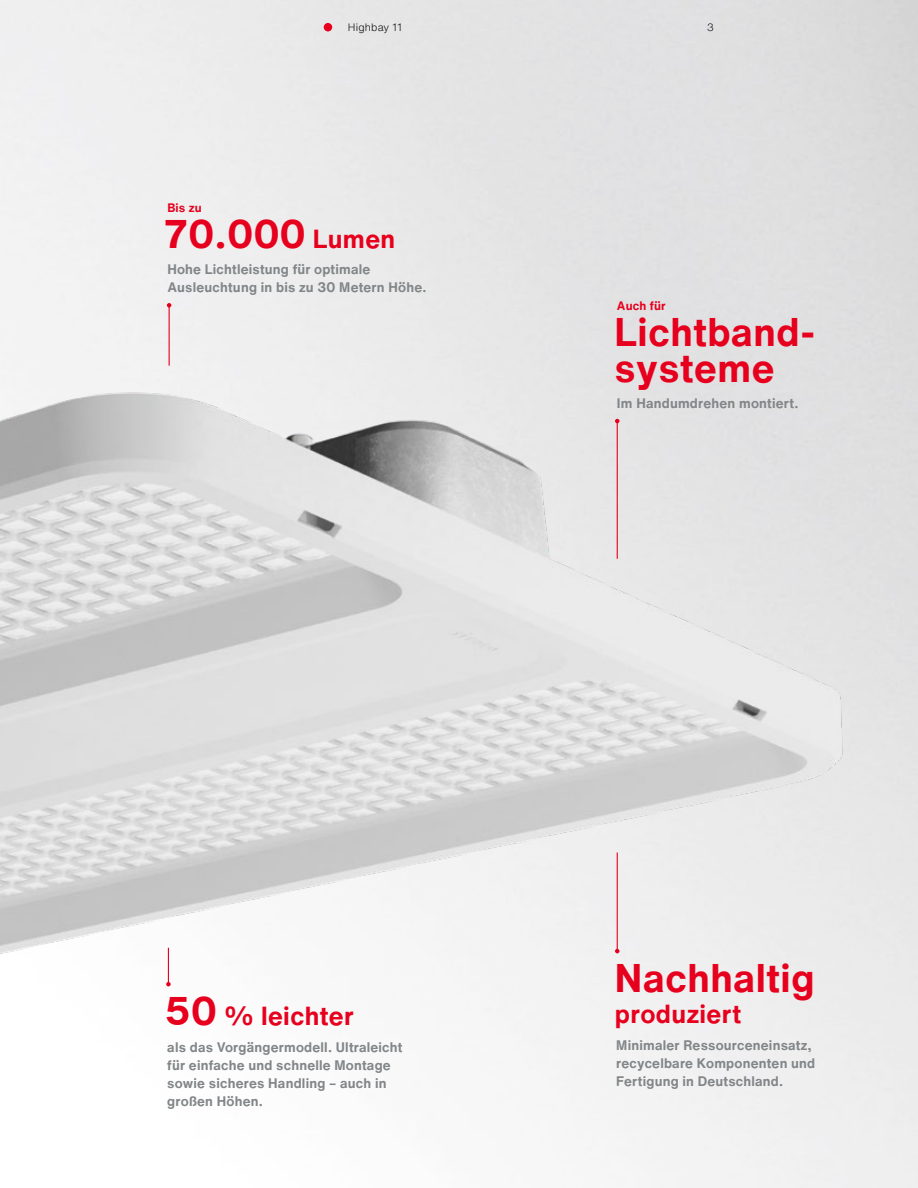
<style>
.page{position:relative;width:918px;height:1188px;background:#fff}
.page>*{position:absolute;margin:0;border:0;box-sizing:border-box;transform-origin:0 0}
.t1{font:700 39px/36px "Helvetica Now Text";letter-spacing:.015em;color:#e7001d}
.t2{font:700 25.5px "Helvetica Now Text";letter-spacing:.015em;color:#e7001d}
.t3{font:700 13.5px/18px "Helvetica Now Text";letter-spacing:.015em;color:#828688}
.t4{font:700 12px "Helvetica Now Text";letter-spacing:.015em;color:#e7001d}
.t5{font:300 10.5px "Helvetica Now Text";letter-spacing:.015em;color:#000}
.s1{font-size:25.5px}
.s2{font-size:39px}
</style>
<div class="page">
<img style="left:0;top:0;width:918px;height:1188px">
<img style="left:0;top:371px;width:860px;height:616px">
<hr style="left:169px;top:305px;width:1px;height:61px;background:#e7001d">
<svg style="left:167px;top:303px;width:4px;height:5px"></svg>
<hr style="left:168px;top:948px;width:1px;height:36px;background:#e7001d">
<svg style="left:166px;top:982px;width:5px;height:4px"></svg>
<hr style="left:617px;top:853px;width:1px;height:98px;background:#e7001d">
<svg style="left:615px;top:949px;width:4px;height:4px"></svg>
<hr style="left:617px;top:421px;width:1px;height:138px;background:#e7001d">
<svg style="left:615px;top:419px;width:4px;height:4px"></svg>
<div style="left:324px;top:23px;width:8px;height:8px;background:#e7001d;border-radius:50%"></div>
<p class="t5" style="left:348px;top:20px;width:56px">Highbay 11</p>
<p class="t5" style="left:707px;top:20px;width:8px">3</p>
<p class="t4" style="left:167px;top:199px;width:36px">Bis zu</p>
<h1 class="t1" style="left:163px;top:215px;width:234px">70.000 <span class="s1">Lumen</span></h1>
<p class="t3" style="left:167px;top:260px;width:261px">Hohe Lichtleistung für optimale<br>Ausleuchtung in bis zu 30 Metern Höhe.</p>
<p class="t4" style="left:617px;top:296px;width:50px">Auch für</p>
<h1 class="t1" style="left:615px;top:313px;width:202px">Lichtband&shy;systeme</h1>
<p class="t3" style="left:617px;top:394px;width:183px">Im Handumdrehen montiert.</p>
<h2 class="t2" style="left:165px;top:997px;width:190px"><span class="s2">50</span> % leichter</h2>
<p class="t3" style="left:167px;top:1038px;width:237px">als das Vorgängermodell. Ultraleicht für einfache und schnelle Montage sowie sicheres Handling – auch in großen Höhen.</p>
<h1 class="t1" style="left:615px;top:959px;width:201px">Nachhaltig</h1>
<h2 class="t2" style="left:615px;top:995px;width:128px">produziert</h2>
<p class="t3" style="left:616px;top:1035px;width:201px">Minimaler Ressourceneinsatz, recycelbare Komponenten und<br>Fertigung in Deutschland.</p>
</div>
